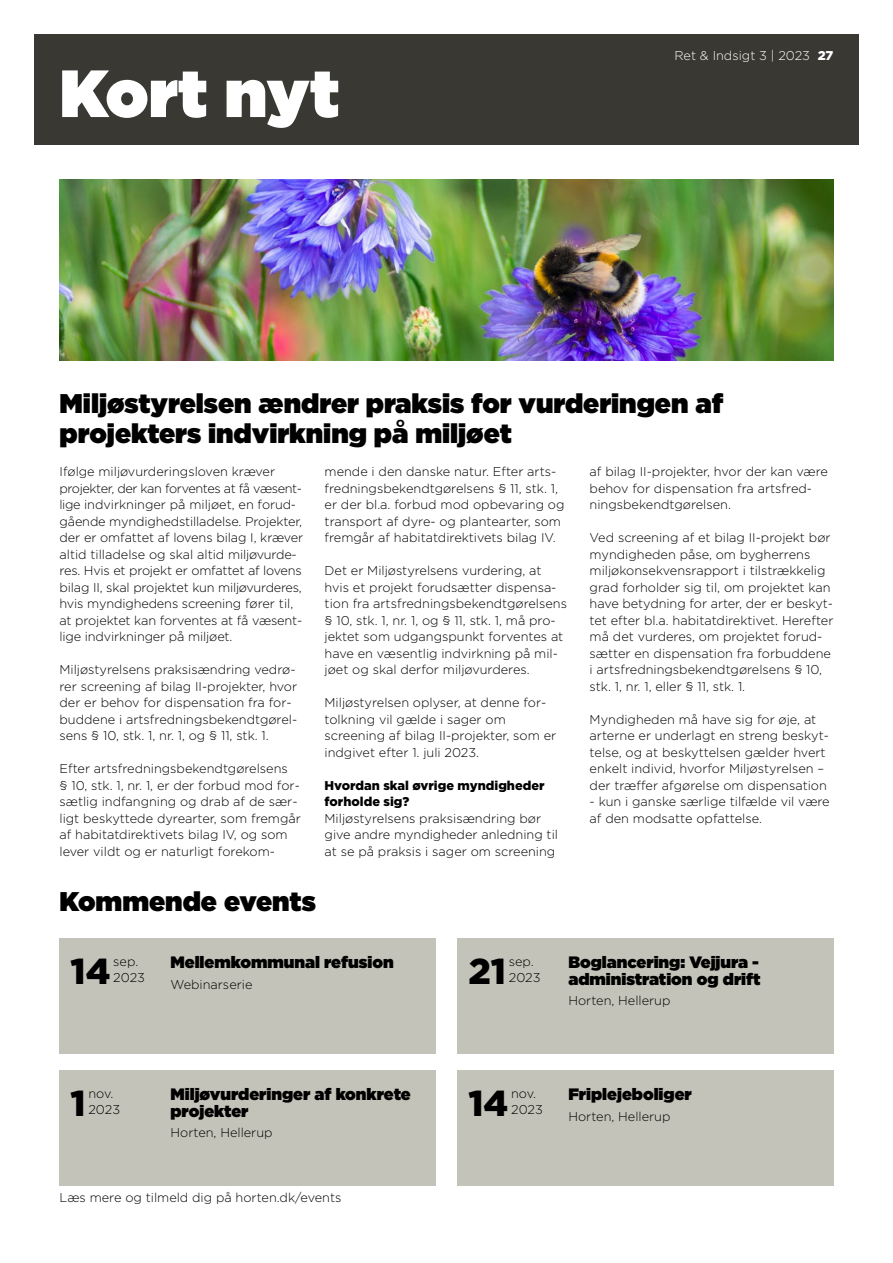
<style>
.page{position:relative;width:893px;height:1263px;background:#fff}
.page>*{position:absolute;margin:0;border:0;box-sizing:border-box;transform-origin:0 0}
.t1{font:900 66.6px "Gotham";color:#fff}
.t2{font:900 36px "Gotham";color:#000}
.t3{font:900 27px/30px "Gotham";color:#000}
.t4{font:900 16.5px/16.5px "Gotham";color:#000}
.t5{font:300 12.75px/16.5px "Gotham";color:#000}
.t6{font:900 12.75px/16.5px "Gotham";color:#000}
.t7{font:300 12.75px "Gotham";color:#fff}
.s1{font-weight:900}
</style>
<div class="page">
<div style="left:34px;top:34px;width:825px;height:111px;background:#393833"></div>
<div style="left:60px;top:1070px;width:376px;height:116px;background:#c4c3b9"></div>
<div style="left:457px;top:1070px;width:376px;height:116px;background:#c4c3b9"></div>
<div style="left:60px;top:938px;width:376px;height:116px;background:#c4c3b9"></div>
<div style="left:457px;top:938px;width:376px;height:116px;background:#c4c3b9"></div>
<img style="left:60px;top:179px;width:773px;height:182px">
<h1 class="t1" style="left:60px;top:46px;width:281px">Kort nyt</h1>
<p class="t7" style="left:674px;top:48px;width:160px">Ret &amp; Indsigt 3 | 2023 <span class="s1">27</span></p>
<h3 class="t3" style="left:60px;top:388px;width:665px">Miljøstyrelsen ændrer praksis for vurderingen af projekters indvirkning på miljøet</h3>
<p class="t5" style="left:60px;top:463px;width:245px">Ifølge miljøvurderingsloven kræver projekter, der kan forventes at få væsent&shy;lige indvirkninger på miljøet, en forud&shy;gående myndighedstilladelse. Projekter, der er omfattet af lovens bilag I, kræver altid tilladelse og skal altid miljøvurde&shy;res. Hvis et projekt er omfattet af lovens bilag II, skal projektet kun miljøvurderes, hvis myndighedens screening fører til, at projektet kan forventes at få væsent&shy;lige indvirkninger på miljøet.</p>
<p class="t5" style="left:60px;top:661px;width:239px">Miljøstyrelsens praksisændring vedrø&shy;rer screening af bilag II-projekter, hvor der er behov for dispensation fra for&shy;buddene i artsfredningsbekendtgørel&shy;sens § 10, stk. 1, nr. 1, og § 11, stk. 1.</p>
<p class="t5" style="left:60px;top:760px;width:243px">Efter artsfredningsbekendtgørelsens<br>§ 10, stk. 1, nr. 1, er der forbud mod for&shy;sætlig indfangning og drab af de sær&shy;ligt beskyttede dyrearter, som fremgår af habitatdirektivets bilag IV, og som lever vildt og er naturligt forekom-</p>
<p class="t5" style="left:325px;top:463px;width:241px">mende i den danske natur. Efter arts&shy;fredningsbekendtgørelsens § 11, stk. 1, er der bl.a. forbud mod opbevaring og transport af dyre- og plantearter, som fremgår af habitatdirektivets bilag IV.</p>
<p class="t5" style="left:325px;top:562px;width:244px">Det er Miljøstyrelsens vurdering, at hvis et projekt forudsætter dispensa&shy;tion fra artsfredningsbekendtgørelsens § 10, stk. 1, nr. 1, og § 11, stk. 1, må pro&shy;jektet som udgangspunkt forventes at have en væsentlig indvirkning på mil&shy;jøet og skal derfor miljøvurderes.</p>
<p class="t5" style="left:325px;top:694px;width:233px">Miljøstyrelsen oplyser, at denne for&shy;tolkning vil gælde i sager om screening af bilag II-projekter, som er indgivet efter 1. juli 2023.</p>
<p class="t6" style="left:325px;top:777px;width:222px">Hvordan skal øvrige myndigheder forholde sig?</p>
<p class="t5" style="left:325px;top:810px;width:235px">Miljøstyrelsens praksisændring bør give andre myndigheder anledning til at se på praksis i sager om screening</p>
<h3 class="t3" style="left:60px;top:885px;width:258px">Kommende events</h3>
<p class="t5" style="left:590px;top:463px;width:240px">af bilag II-projekter, hvor der kan være behov for dispensation fra artsfred&shy;ningsbekendtgørelsen.</p>
<p class="t5" style="left:590px;top:529px;width:245px">Ved screening af et bilag II-projekt bør myndigheden påse, om bygherrens miljøkonsekvensrapport i tilstrækkelig grad forholder sig til, om projektet kan have betydning for arter, der er beskyt&shy;tet efter bl.a. habitatdirektivet. Herefter må det vurderes, om projektet forud&shy;sætter en dispensation fra forbuddene i artsfredningsbekendtgørelsens § 10, stk. 1, nr. 1, eller § 11, stk. 1.</p>
<p class="t5" style="left:590px;top:711px;width:241px">Myndigheden må have sig for øje, at arterne er underlagt en streng beskyt&shy;telse, og at beskyttelsen gælder hvert enkelt individ, hvorfor Miljøstyrelsen – der træffer afgørelse om dispensation</p>
<p class="t5" style="left:590px;top:793px;width:242px">- kun i ganske særlige tilfælde vil være af den modsatte opfattelse.</p>
<h2 class="t2" style="left:71px;top:946px;width:41px">14</h2>
<p class="t5" style="left:113px;top:952px;width:33px">sep.<br>2023</p>
<p class="t4" style="left:170px;top:954px;width:225px">Mellemkommunal refusion</p>
<p class="t5" style="left:170px;top:976px;width:83px">Webinarserie</p>
<h2 class="t2" style="left:468px;top:946px;width:39px">21</h2>
<p class="t5" style="left:509px;top:952px;width:27px">sep.</p>
<p class="t5" style="left:509px;top:969px;width:33px">2023</p>
<p class="t4" style="left:568px;top:954px;width:194px">Boglancering: Vejjura - administration og drift</p>
<p class="t5" style="left:568px;top:992px;width:104px">Horten, Hellerup</p>
<p class="t5" style="left:88px;top:1084px;width:33px">nov.<br>2023</p>
<p class="t4" style="left:170px;top:1086px;width:242px">Miljøvurderinger af konkrete projekter</p>
<p class="t5" style="left:170px;top:1124px;width:104px">Horten, Hellerup</p>
<h2 class="t2" style="left:71px;top:1078px;width:17px">1</h2>
<h2 class="t2" style="left:468px;top:1078px;width:41px">14</h2>
<p class="t5" style="left:511px;top:1084px;width:33px">nov.<br>2023</p>
<p class="t4" style="left:568px;top:1086px;width:125px">Friplejeboliger</p>
<p class="t5" style="left:568px;top:1108px;width:104px">Horten, Hellerup</p>
<p class="t5" style="left:60px;top:1189px;width:283px">Læs mere og tilmeld dig på horten.dk/events</p>
</div>
